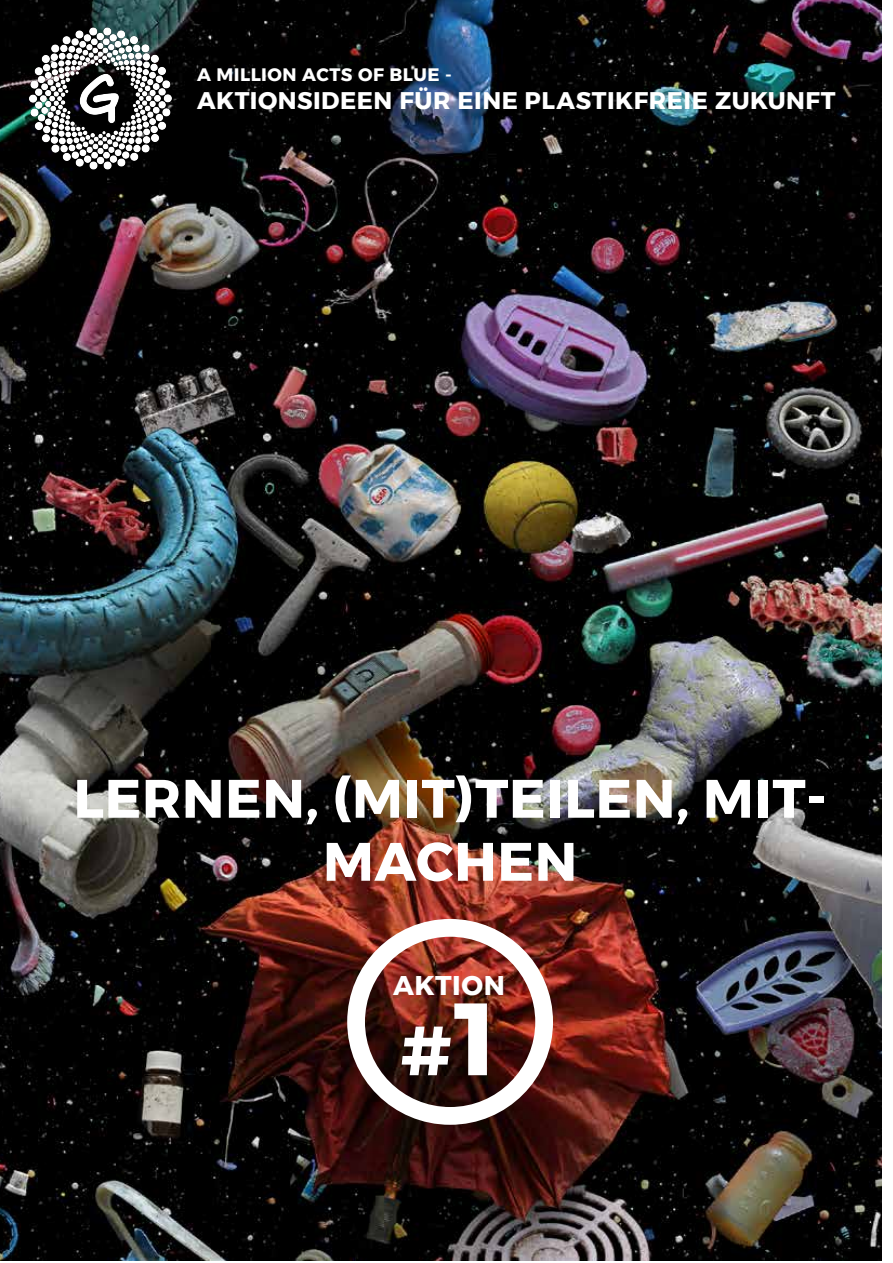
<style>
.page{position:relative;width:893px;height:1263px;background:#fff}
.page>*{position:absolute;margin:0;border:0;box-sizing:border-box;transform-origin:0 0}
.t1{font:700 69.45px "Montserrat";color:#fff}
.t2{font:700 54px/63px "Montserrat";letter-spacing:.015em;color:#fff;text-align:center}
.t3{font:700 27px "Montserrat";letter-spacing:.02em;color:#fff}
.t4{font:700 24px "Montserrat";letter-spacing:.02em;color:#fff}
.t5{font:700 18px "Montserrat";letter-spacing:.025em;color:#fff}
.s1{font-size:102.45px}
</style>
<div class="page">
<img style="left:0;top:0;width:881px;height:1261px">
<div style="left:347px;top:919px;width:206px;height:206px;border:18px solid #fff;border-radius:50%"></div>
<img style="left:24px;top:21px;width:153px;height:154px">
<p class="t5" style="left:197px;top:60px;width:256px">A MILLION ACTS OF BLUE -</p>
<p class="t4" style="left:197px;top:81px;width:640px">AKTIONSIDEEN FÜR EINE PLASTIKFREIE ZUKUNFT</p>
<h2 class="t2" style="left:74px;top:767px;width:755px">LERNEN, (MIT)TEILEN, MIT-<br>MACHEN</h2>
<p class="t3" style="left:393px;top:963px;width:113px">AKTION</p>
<h1 class="t1" style="left:401px;top:995px;width:98px">#<span class="s1">1</span></h1>
</div>
